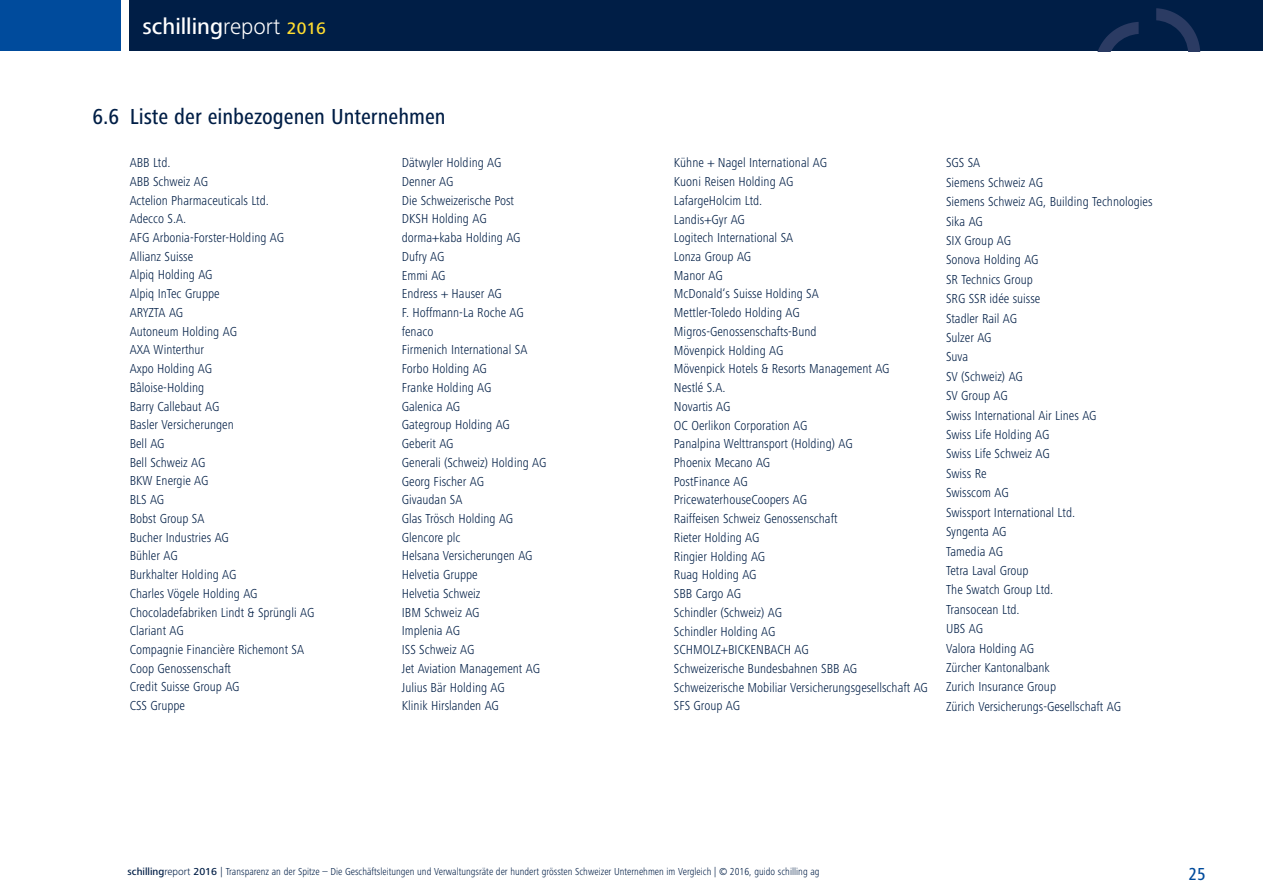
<style>
.page{position:relative;width:1263px;height:893px;background:#fff}
.page>*{position:absolute;margin:0;border:0;box-sizing:border-box;transform-origin:0 0}
.t1{font:500 22.95px "Frutiger Next Pro";color:#fff}
.t2{font:500 condensed 22.5px "Frutiger Next Pro";color:#001e46}
.t3{font:500 condensed 18px "Frutiger Next Pro";color:#004b9c}
.t4{font:300 condensed 13.5px/18.8px "Frutiger Next Pro";color:#001e46}
.t5{font:300 condensed 10.5px "Frutiger Next Pro";color:#001e46}
.s1{font-weight:300}
.s2{font-size:17.25px;color:#ffdd30}
.s3{font-weight:500;font-stretch:normal}
.s4{font-stretch:normal}
</style>
<div class="page">
<div style="left:0;top:0;width:121px;height:51px;background:#004b9c"></div>
<div style="left:130px;top:0;width:1133px;height:51px;background:#001e46"></div>
<svg style="left:1098px;top:8px;width:102px;height:43px"></svg>
<h1 class="t1" style="left:142px;top:13px;width:185px">schilling<span class="s1">report</span> <span class="s2">2016</span></h1>
<h2 class="t2" style="left:92px;top:103px;width:355px">6.6 Liste der einbezogenen Unternehmen</h2>
<p class="t4" style="left:130px;top:153px;width:186px">ABB Ltd.<br>ABB Schweiz AG<br>Actelion Pharmaceuticals Ltd.<br>Adecco S.A.<br>AFG Arbonia-Forster-Holding AG<br>Allianz Suisse<br>Alpiq Holding AG<br>Alpiq InTec Gruppe<br>ARYZTA AG<br>Autoneum Holding AG<br>AXA Winterthur<br>Axpo Holding AG<br>Bâloise-Holding<br>Barry Callebaut AG<br>Basler Versicherungen<br>Bell AG<br>Bell Schweiz AG<br>BKW Energie AG<br>BLS AG<br>Bobst Group SA<br>Bucher Industries AG<br>Bühler AG<br>Burkhalter Holding AG<br>Charles Vögele Holding AG<br>Chocoladefabriken Lindt &amp; Sprüngli AG<br>Clariant AG<br>Compagnie Financière Richemont SA<br>Coop Genossenschaft<br>Credit Suisse Group AG<br>CSS Gruppe</p>
<p class="t4" style="left:402px;top:153px;width:146px">Dätwyler Holding AG<br>Denner AG<br>Die Schweizerische Post<br>DKSH Holding AG dorma+kaba Holding AG<br>Dufry AG<br>Emmi AG<br>Endress + Hauser AG<br>F. Hoffmann-La Roche AG fenaco<br>Firmenich International SA<br>Forbo Holding AG<br>Franke Holding AG<br>Galenica AG<br>Gategroup Holding AG<br>Geberit AG<br>Generali (Schweiz) Holding AG<br>Georg Fischer AG<br>Givaudan SA<br>Glas Trösch Holding AG<br>Glencore plc<br>Helsana Versicherungen AG<br>Helvetia Gruppe<br>Helvetia Schweiz<br>IBM Schweiz AG<br>Implenia AG<br>ISS Schweiz AG<br>Jet Aviation Management AG<br>Julius Bär Holding AG<br>Klinik Hirslanden AG</p>
<p class="t4" style="left:674px;top:153px;width:255px">Kühne + Nagel International AG<br>Kuoni Reisen Holding AG<br>LafargeHolcim Ltd.<br>Landis+Gyr AG<br>Logitech International SA<br>Lonza Group AG<br>Manor AG<br>McDonald‘s Suisse Holding SA<br>Mettler-Toledo Holding AG<br>Migros-Genossenschafts-Bund<br>Mövenpick Holding AG<br>Mövenpick Hotels &amp; Resorts Management AG<br>Nestlé S.A.<br>Novartis AG<br>OC Oerlikon Corporation AG<br>Panalpina Welttransport (Holding) AG<br>Phoenix Mecano AG<br>PostFinance AG<br>PricewaterhouseCoopers AG<br>Raiffeisen Schweiz Genossenschaft<br>Rieter Holding AG<br>Ringier Holding AG<br>Ruag Holding AG<br>SBB Cargo AG<br>Schindler (Schweiz) AG<br>Schindler Holding AG<br>SCHMOLZ+BICKENBACH AG<br>Schweizerische Bundesbahnen SBB AG<br>Schweizerische Mobiliar Versicherungsgesellschaft AG<br>SFS Group AG</p>
<p class="t4" style="left:946px;top:153px;width:208px;line-height:19.4px">SGS SA<br>Siemens Schweiz AG<br>Siemens Schweiz AG, Building Technologies<br>Sika AG<br>SIX Group AG<br>Sonova Holding AG<br>SR Technics Group<br>SRG SSR idée suisse<br>Stadler Rail AG<br>Sulzer AG<br>Suva<br>SV (Schweiz) AG<br>SV Group AG<br>Swiss International Air Lines AG<br>Swiss Life Holding AG<br>Swiss Life Schweiz AG<br>Swiss Re<br>Swisscom AG<br>Swissport International Ltd.<br>Syngenta AG<br>Tamedia AG<br>Tetra Laval Group<br>The Swatch Group Ltd.<br>Transocean Ltd.<br>UBS AG<br>Valora Holding AG<br>Zürcher Kantonalbank<br>Zurich Insurance Group<br>Zürich Versicherungs-Gesellschaft AG</p>
<p class="t5" style="left:128px;top:865px;width:694px"><span class="s3">schilling</span><span class="s4">report</span> <span class="s3">2016</span> | Transparenz an der Spitze – Die Geschäftsleitungen und Verwaltungsräte der hundert grössten Schweizer Unternehmen im Vergleich | © 2016, guido schilling ag</p>
<h3 class="t3" style="left:1188px;top:864px;width:19px">25</h3>
</div>
